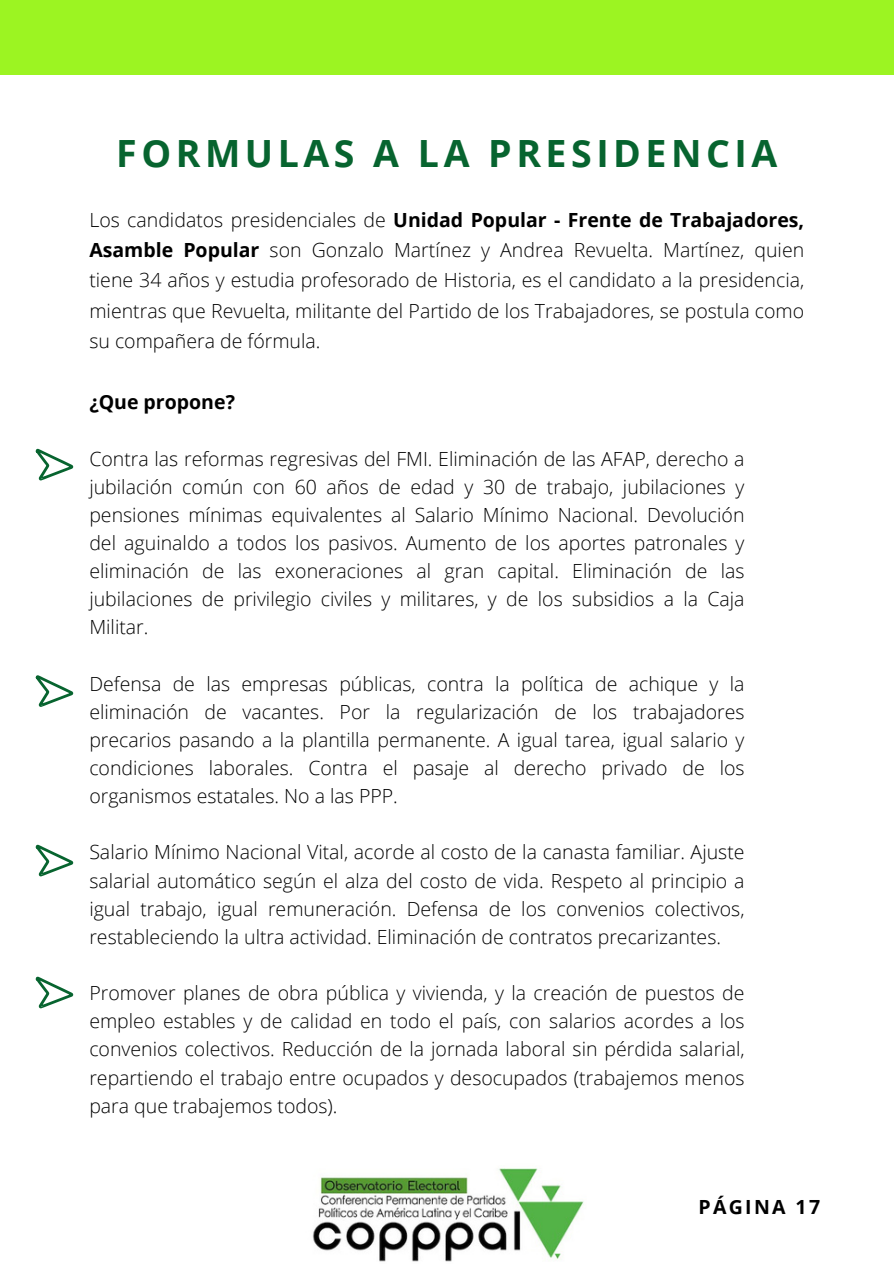
<style>
.page{position:relative;width:894px;height:1264px;background:#fff}
.page>*{position:absolute;margin:0;border:0;box-sizing:border-box;transform-origin:0 0}
.t1{font:700 37.5px "Open Sans";letter-spacing:.12em;color:#07642f}
.t2{font:300 19.5px/28.2px "Open Sans";color:#000;text-align:justify}
.t3{font:700 19.5px "Open Sans";color:#000}
.t4{font:700 19.5px "Open Sans";letter-spacing:.12em;color:#000}
.s1{font-weight:700}
</style>
<div class="page">
<div style="left:0;top:0;width:893px;height:74px;background:#9cf422"></div>
<img style="left:312px;top:1168px;width:272px;height:94px">
<svg style="left:35px;top:448px;width:38px;height:33px"></svg>
<svg style="left:35px;top:675px;width:38px;height:32px"></svg>
<svg style="left:35px;top:844px;width:38px;height:32px"></svg>
<svg style="left:35px;top:976px;width:38px;height:32px"></svg>
<h1 class="t1" style="left:116px;top:127px;width:662px">FORMULAS A LA PRESIDENCIA</h1>
<h3 class="t2" style="left:89px;top:204px;width:716px;line-height:30.3px">Los candidatos presidenciales de <span class="s1">Unidad Popular - Frente de Trabajadores, Asamble Popular</span> son Gonzalo Martínez y Andrea Revuelta. Martínez, quien tiene 34 años y estudia profesorado de Historia, es el candidato a la presidencia, mientras que Revuelta, militante del Partido de los Trabajadores, se postula como su compañera de fórmula.</h3>
<p class="t3" style="left:89px;top:388px;width:147px">¿Que propone?</p>
<p class="t2" style="left:89px;top:444px;width:656px">Contra las reformas regresivas del FMI. Eliminación de las AFAP, derecho a jubilación común con 60 años de edad y 30 de trabajo, jubilaciones y pensiones mínimas equivalentes al Salario Mínimo Nacional. Devolución del aguinaldo a todos los pasivos. Aumento de los aportes patronales y eliminación de las exoneraciones al gran capital. Eliminación de las jubilaciones de privilegio civiles y militares, y de los subsidios a la Caja Militar.</p>
<p class="t2" style="left:89px;top:669px;width:656px">Defensa de las empresas públicas, contra la política de achique y la eliminación de vacantes. Por la regularización de los trabajadores precarios pasando a la plantilla permanente. A igual tarea, igual salario y condiciones laborales. Contra el pasaje al derecho privado de los organismos estatales. No a las PPP.</p>
<p class="t2" style="left:89px;top:837px;width:656px">Salario Mínimo Nacional Vital, acorde al costo de la canasta familiar. Ajuste salarial automático según el alza del costo de vida. Respeto al principio a igual trabajo, igual remuneración. Defensa de los convenios colectivos, restableciendo la ultra actividad. Eliminación de contratos precarizantes.</p>
<p class="t2" style="left:89px;top:978px;width:656px">Promover planes de obra pública y vivienda, y la creación de puestos de empleo estables y de calidad en todo el país, con salarios acordes a los convenios colectivos. Reducción de la jornada laboral sin pérdida salarial, repartiendo el trabajo entre ocupados y desocupados (trabajemos menos para que trabajemos todos).</p>
<p class="t4" style="left:698px;top:1193px;width:123px">PÁGINA 17</p>
</div>
